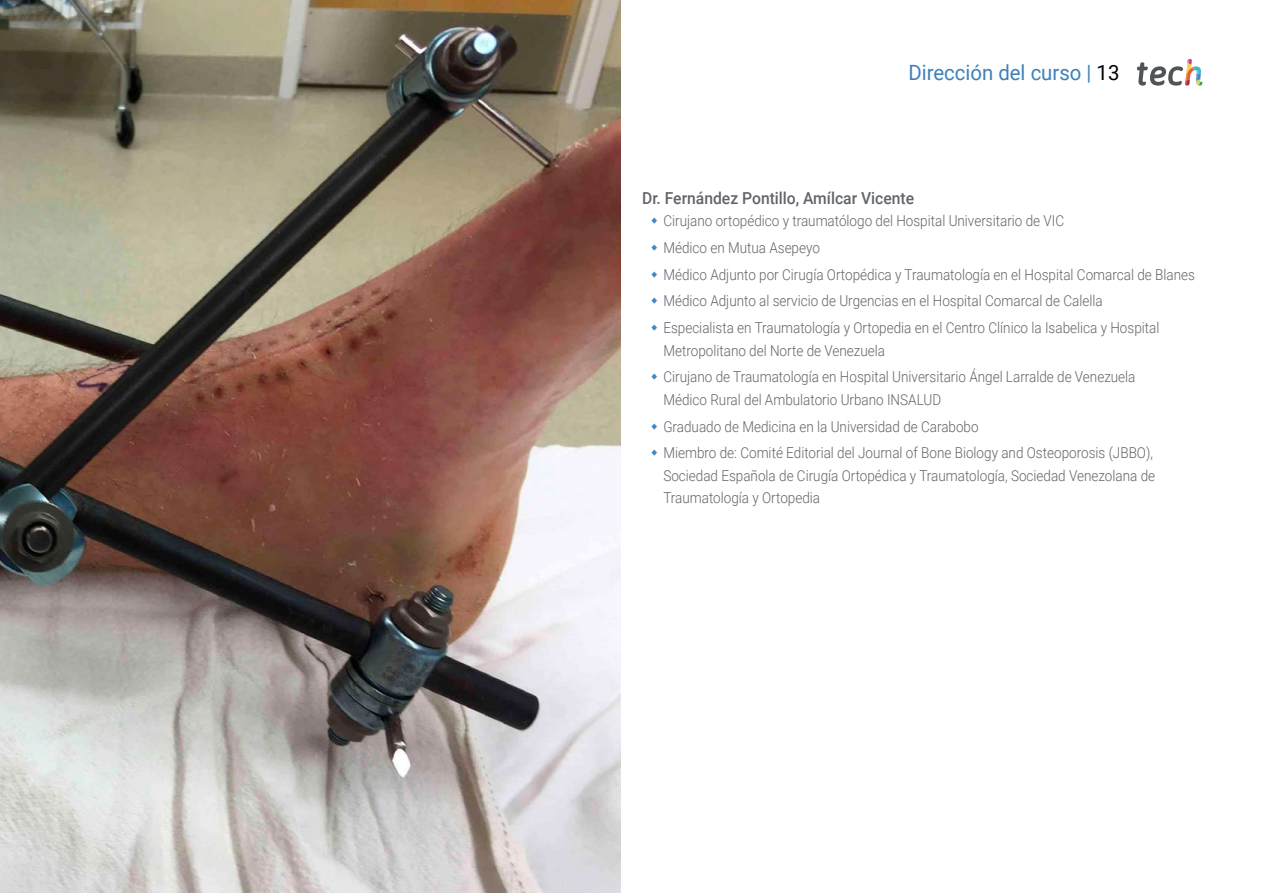
<style>
.page{position:relative;width:1263px;height:893px;background:#fff}
.page>*{position:absolute;margin:0;border:0;box-sizing:border-box;transform-origin:0 0}
.t1{font:21px "Roboto";color:#3e81b8}
.t2{font:500 16.5px "Roboto";color:#61646a;scale:.95 1}
.t3{font:300 15px/26.7px "Roboto";color:#61646a;scale:.9 1}
.s1{color:#010001}
</style>
<div class="page">
<img style="left:0;top:0;width:621px;height:893px">
<svg style="left:1137px;top:59px;width:65px;height:27px"></svg>
<h1 class="t1" style="left:908px;top:57px;width:213px">Dirección del curso | <span class="s1">13</span></h1>
<p class="t2" style="left:642px;top:186px;width:288px">Dr. Fernández Pontillo, Amílcar Vicente</p>
<p class="t3" style="left:663px;top:207px;width:592px">Cirujano ortopédico y traumatólogo del Hospital Universitario de VIC<br>Médico en Mutua Asepeyo<br>Médico Adjunto por Cirugía Ortopédica y Traumatología en el Hospital Comarcal de Blanes Médico Adjunto al servicio de Urgencias en el Hospital Comarcal de Calella<br>Especialista en Traumatología y Ortopedia en el Centro Clínico la Isabelica y Hospital</p>
<p class="t3" style="left:663px;top:336px;width:526px">Metropolitano del Norte de Venezuela<br>Cirujano de Traumatología en Hospital Universitario Ángel Larralde de Venezuela</p>
<p class="t3" style="left:663px;top:386px;width:546px">Médico Rural del Ambulatorio Urbano INSALUD<br>Graduado de Medicina en la Universidad de Carabobo<br>Miembro de: Comité Editorial del Journal of Bone Biology and Osteoporosis (JBBO),</p>
<p class="t3" style="left:663px;top:464px;width:548px;line-height:22.5px">Sociedad Española de Cirugía Ortopédica y Traumatología, Sociedad Venezolana de<br>Traumatología y Ortopedia</p>
</div>
